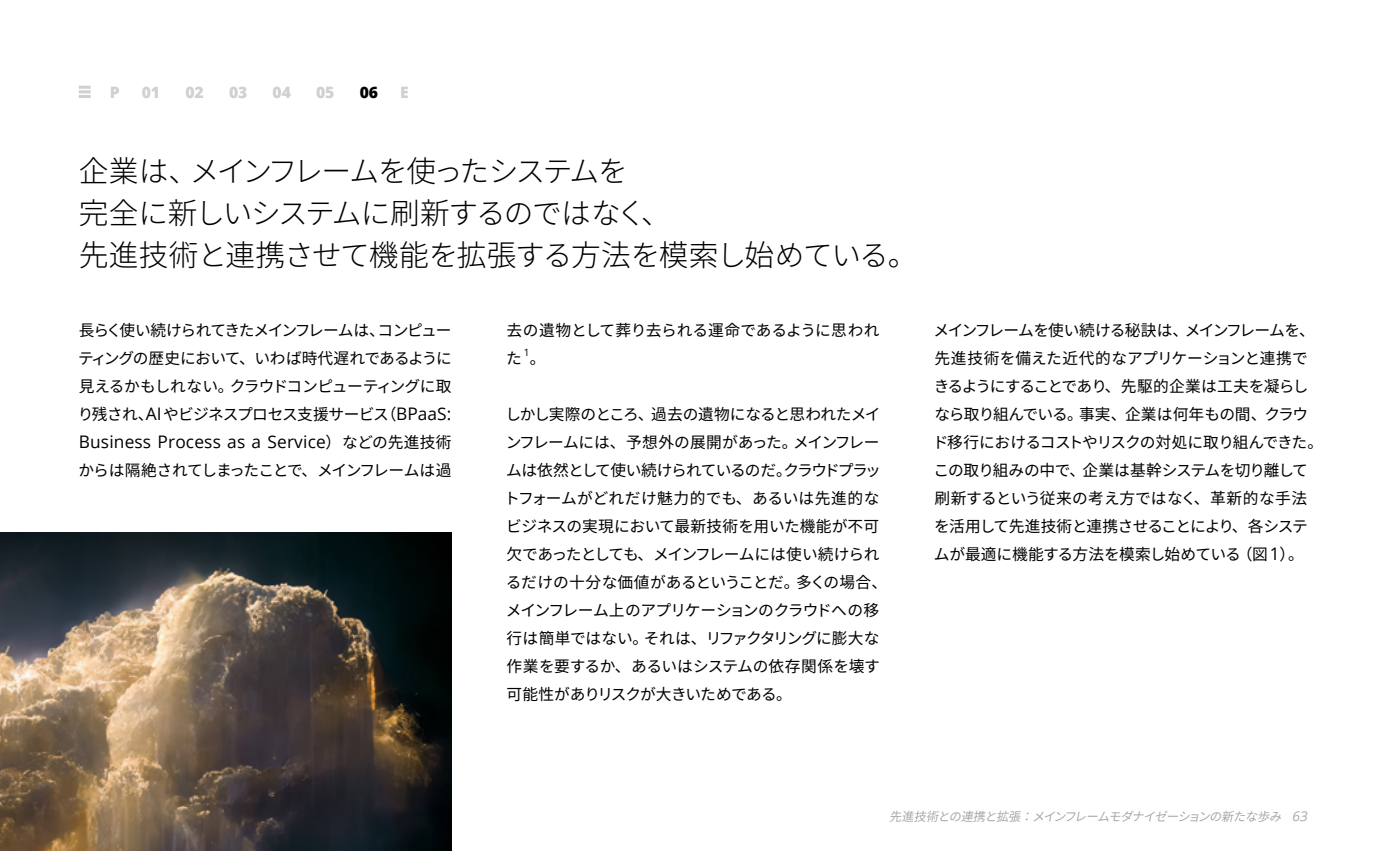
<style>
.page{position:relative;width:1386px;height:851px;background:#fff}
.page>*{position:absolute;margin:0;border:0;box-sizing:border-box;transform-origin:0 0}
.t1{font:300 29.75px/42px "Noto Sans JP";letter-spacing:-.045em;color:#000}
.t2{font:17.32px "Open Sans";letter-spacing:.01em;color:#000}
.t3{font:15.75px/28px "Noto Sans JP";letter-spacing:-.03em;color:#000}
.t4{font:15.75px/28px "Noto Sans JP";letter-spacing:-.01em;color:#000}
.t5{font:15.75px "Noto Sans JP";letter-spacing:-.06em;color:#000}
.t6{font:800 15.75px "Open Sans";letter-spacing:-.01em;color:#d0d0ce}
.t7{font:800 15.75px "Open Sans";color:#000}
.t8{font:italic 12.25px "Noto Sans JP";color:#a7a8aa}
.t9{font:10.15px "Open Sans";color:#000}
.s1{font-family:"Open Sans";font-size:17.32px}
.s2{font-family:"Noto Sans JP";font-size:15.75px}
.s3{font-family:"Open Sans";font-size:13.47px}
</style>
<div class="page">
<img style="left:0;top:532px;width:452px;height:318px">
<svg style="left:79px;top:86px;width:12px;height:12px"></svg>
<p class="t6" style="left:110px;top:80px;width:11px">P</p>
<p class="t6" style="left:142px;top:80px;width:20px">01</p>
<p class="t6" style="left:185px;top:80px;width:20px">02</p>
<p class="t6" style="left:229px;top:80px;width:20px">03</p>
<p class="t6" style="left:273px;top:80px;width:20px">04</p>
<p class="t6" style="left:316px;top:80px;width:20px">05</p>
<p class="t7" style="left:360px;top:80px;width:20px">06</p>
<p class="t6" style="left:400px;top:80px;width:10px">E</p>
<h1 class="t1" style="left:79px;top:151px;width:840px">企業は、メインフレームを使ったシステムを<br>完全に新しいシステムに刷新するのではなく、<br>先進技術と連携させて機能を拡張する方法を模索し始めている。</h1>
<p class="t3" style="left:78px;top:317px;width:376px;text-align:justify">長らく使い続けられてきたメインフレームは、コンピューティングの歴史において、いわば時代遅れであるように見えるかもしれない。クラウドコンピューティングに取り残され、<span class="s1">AI</span>やビジネスプロセス支援サービス（<span class="s1">BPaaS:</span></p>
<p class="t2" style="left:79px;top:430px;width:374px">Business Process as a Service<span class="s2">）などの先進技術</span></p>
<p class="t5" style="left:78px;top:461px;width:374px">からは隔絶されてしまったことで、メインフレームは過</p>
<p class="t4" style="left:506px;top:317px;width:375px">去の遺物として葬り去られる運命であるように思われた</p>
<p class="t9" style="left:524px;top:346px;width:7px">1</p>
<p class="t3" style="left:530px;top:345px;width:17px">。</p>
<p class="t3" style="left:504px;top:401px;width:384px">しかし実際のところ、過去の遺物になると思われたメインフレームには、予想外の展開があった。メインフレームは依然として使い続けられているのだ。クラウドプラットフォームがどれだけ魅力的でも、あるいは先進的なビジネスの実現において最新技術を用いた機能が不可欠であったとしても、メインフレームには使い続けられるだけの十分な価値があるということだ。多くの場合、メインフレーム上のアプリケーションのクラウドへの移行は簡単ではない。それは、リファクタリングに膨大な作業を要するか、あるいはシステムの依存関係を壊す可能性がありリスクが大きいためである。</p>
<p class="t3" style="left:933px;top:317px;width:392px">メインフレームを使い続ける秘訣は、メインフレームを、先進技術を備えた近代的なアプリケーションと連携できるようにすることであり、先駆的企業は工夫を凝らしなら取り組んでいる。事実、企業は何年もの間、クラウド移行におけるコストやリスクの対処に取り組んできた。この取り組みの中で、企業は基幹システムを切り離して刷新するという従来の考え方ではなく、革新的な手法を活用して先進技術と連携させることにより、各システムが最適に機能する方法を模索し始めている（図 <span class="s1">1</span>）。</p>
<p class="t8" style="left:889px;top:809px;width:423px">先進技術との連携と拡張：メインフレームモダナイゼーションの新たな歩み <span class="s3">63</span></p>
</div>
